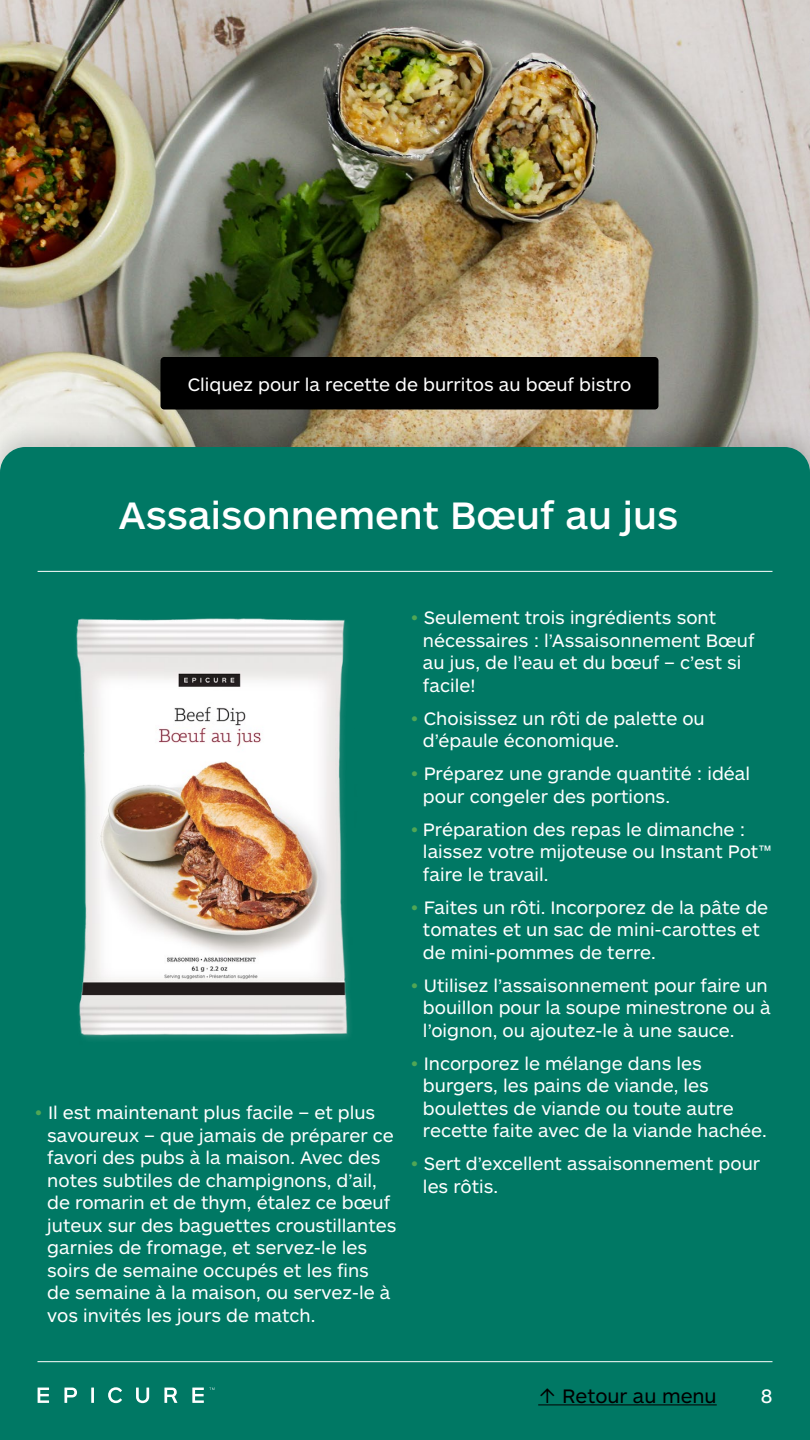
<style>
.page{position:relative;width:810px;height:1440px;background:#fff}
.page>*{position:absolute;margin:0;border:0;box-sizing:border-box;transform-origin:0 0}
.t1{font:500 39.75px "ARS Maquette Pro";color:#fff}
.t2{font:20.25px "ARS Maquette Pro";color:#000}
.t3{font:20.25px "ARS Maquette Pro";color:#fff}
.t4{font:18.75px/22.5px "ARS Maquette Pro";color:#fff}
.s1{color:#50a655}
</style>
<div class="page">
<img style="left:0;top:0;width:810px;height:417px">
<div style="left:0;top:417px;width:810px;height:1023px;background:#000;opacity:.17"></div>
<div style="left:0;top:447px;width:810px;height:993px;background:#007864"></div>
<hr style="left:38px;top:1361px;width:734px;height:1px;background:#fff">
<div style="left:160px;top:357px;width:498px;height:53px;background:#000;border-radius:4px"></div>
<img style="left:57px;top:609px;width:302px;height:439px">
<hr style="left:538px;top:1404px;width:179px;height:1px;background:#000">
<svg style="left:38px;top:1388px;width:11px;height:15px"></svg>
<svg style="left:64px;top:1388px;width:13px;height:15px"></svg>
<hr style="left:91px;top:1388px;width:3px;height:15px;background:#fff">
<svg style="left:136px;top:1388px;width:13px;height:15px"></svg>
<svg style="left:164px;top:1388px;width:13px;height:15px"></svg>
<svg style="left:192px;top:1388px;width:23px;height:15px"></svg>
<svg style="left:108px;top:1387px;width:14px;height:16px"></svg>
<hr style="left:38px;top:571px;width:734px;height:1px;background:#fff">
<p class="t4" style="left:188px;top:372px;width:445px">Cliquez pour la recette de burritos au bœuf bistro</p>
<h1 class="t1" style="left:119px;top:489px;width:561px">Assaisonnement Bœuf au jus</h1>
<p class="t4" style="left:47px;top:1101px;width:351px;text-indent:-12px"><span class="s1">•</span> Il est maintenant plus facile – et plus savoureux – que jamais de préparer ce favori des pubs à la maison. Avec des notes subtiles de champignons, d’ail, de romarin et de thym, étalez ce bœuf juteux sur des baguettes croustillantes garnies de fromage, et servez-le les soirs de semaine occupés et les fins de semaine à la maison, ou servez-le à vos invités les jours de match.</p>
<p class="t4" style="left:423px;top:606px;width:333px;text-indent:-12px"><span class="s1">•</span> Seulement trois ingrédients sont nécessaires : l’Assaisonnement Bœuf au jus, de l’eau et du bœuf – c’est si facile!</p>
<p class="t4" style="left:423px;top:706px;width:283px;text-indent:-12px"><span class="s1">•</span> Choisissez un rôti de palette ou d’épaule économique.</p>
<p class="t4" style="left:423px;top:762px;width:329px;text-indent:-12px"><span class="s1">•</span> Préparez une grande quantité : idéal pour congeler des portions.</p>
<p class="t4" style="left:423px;top:817px;width:350px;text-indent:-12px"><span class="s1">•</span> Préparation des repas le dimanche : laissez votre mijoteuse ou Instant Pot™ faire le travail.</p>
<p class="t4" style="left:423px;top:895px;width:347px;text-indent:-12px"><span class="s1">•</span> Faites un rôti. Incorporez de la pâte de tomates et un sac de mini-carottes et de mini-pommes de terre.</p>
<p class="t4" style="left:423px;top:973px;width:349px;text-indent:-12px"><span class="s1">•</span> Utilisez l’assaisonnement pour faire un bouillon pour la soupe minestrone ou à l’oignon, ou ajoutez-le à une sauce.</p>
<p class="t4" style="left:423px;top:1051px;width:345px;text-indent:-12px"><span class="s1">•</span> Incorporez le mélange dans les burgers, les pains de viande, les boulettes de viande ou toute autre recette faite avec de la viande hachée.</p>
<p class="t4" style="left:423px;top:1152px;width:339px;text-indent:-12px"><span class="s1">•</span> Sert d’excellent assaisonnement pour les rôtis.</p>
<p class="t2" style="left:538px;top:1383px;width:180px">↑ Retour au menu</p>
<p class="t3" style="left:761px;top:1383px;width:13px">8</p>
</div>
